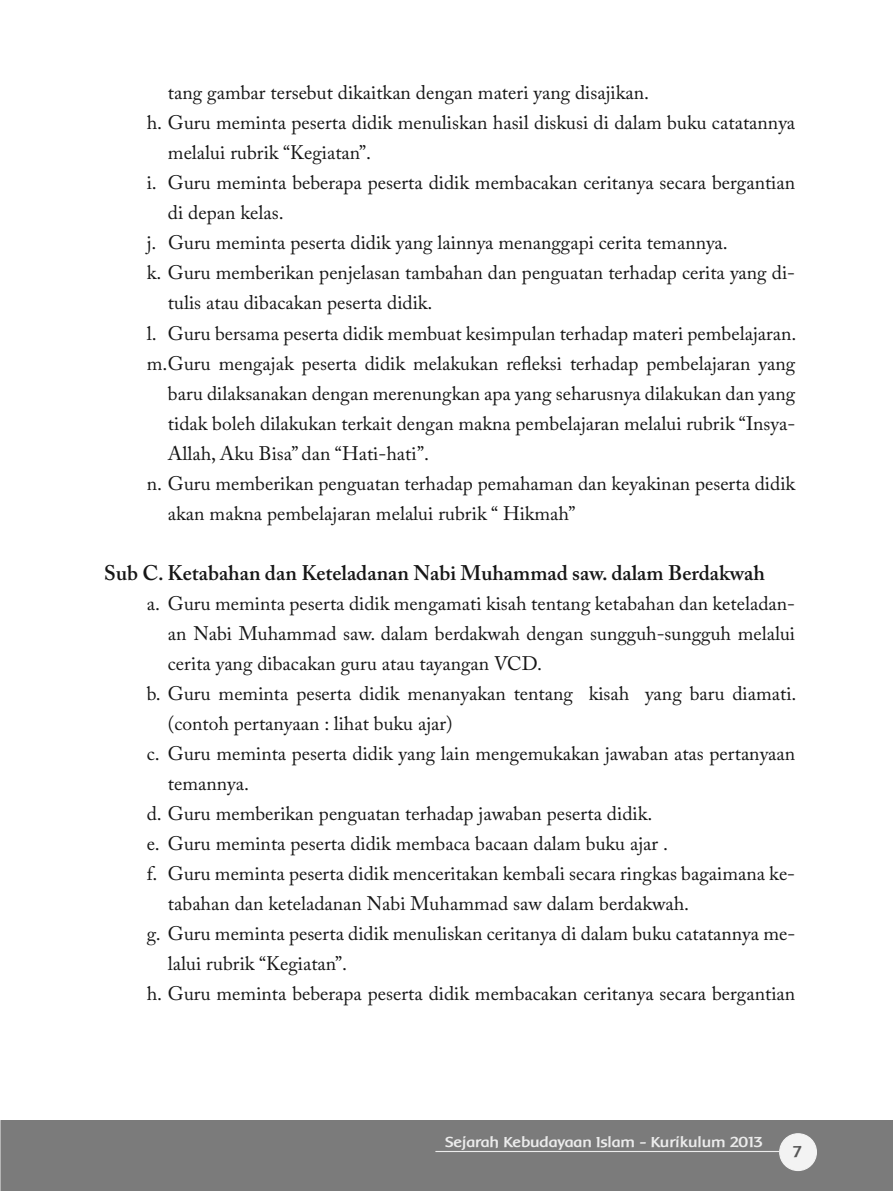
<style>
.page{position:relative;width:893px;height:1191px;background:#fff}
.page>*{position:absolute;margin:0;border:0;box-sizing:border-box;transform-origin:0 0}
.t1{font:600 21px "Adobe Caslon Pro";color:#161616}
.t2{font:19.5px "Adobe Caslon Pro";color:#161616}
.t3{font:700 16.5px "Baar Metanoia";color:#585858}
.t4{font:700 15px "Baar Metanoia";color:#ececec}
</style>
<div class="page">
<svg style="left:0;top:1120px;width:1px;height:71px"></svg>
<div style="left:2px;top:1120px;width:891px;height:71px;background:#7b7b7b"></div>
<div style="left:780px;top:1133px;width:36px;height:37px;background:#f3f3f3;border-radius:50%"></div>
<div style="left:779px;top:1133px;width:38px;height:38px;border:1px solid #f3f3f3;border-radius:50%"></div>
<hr style="left:435px;top:1151px;width:345px;height:1px;background:#ececec">
<p class="t2" style="left:168px;top:85px;width:483px">tang gambar tersebut dikaitkan dengan materi yang disajikan.</p>
<p class="t2" style="left:147px;top:115px;width:650px">h. Guru meminta peserta didik menuliskan hasil diskusi di dalam buku catatannya</p>
<p class="t2" style="left:168px;top:145px;width:205px">melalui rubrik “Kegiatan”.</p>
<p class="t2" style="left:147px;top:175px;width:650px">i. Guru meminta beberapa peserta didik membacakan ceritanya secara bergantian</p>
<p class="t2" style="left:168px;top:205px;width:117px">di depan kelas.</p>
<p class="t2" style="left:147px;top:235px;width:583px">j. Guru meminta peserta didik yang lainnya menanggapi cerita temannya.</p>
<p class="t2" style="left:147px;top:265px;width:650px">k. Guru memberikan penjelasan tambahan dan penguatan terhadap cerita yang di-</p>
<p class="t2" style="left:168px;top:295px;width:266px">tulis atau dibacakan peserta didik.</p>
<p class="t2" style="left:147px;top:325px;width:651px">l. Guru bersama peserta didik membuat kesimpulan terhadap materi pembelajaran.</p>
<p class="t2" style="left:147px;top:355px;width:650px">m. Guru mengajak peserta didik melakukan refleksi terhadap pembelajaran yang</p>
<p class="t2" style="left:168px;top:385px;width:629px">baru dilaksanakan dengan merenungkan apa yang seharusnya dilakukan dan yang</p>
<p class="t2" style="left:168px;top:415px;width:629px">tidak boleh dilakukan terkait dengan makna pembelajaran melalui rubrik “Insya-</p>
<p class="t2" style="left:168px;top:445px;width:263px">Allah, Aku Bisa” dan “Hati-hati”.</p>
<p class="t2" style="left:147px;top:475px;width:650px">n. Guru memberikan penguatan terhadap pemahaman dan keyakinan peserta didik</p>
<p class="t2" style="left:168px;top:505px;width:409px">akan makna pembelajaran melalui rubrik “ Hikmah”</p>
<p class="t1" style="left:104px;top:564px;width:662px">Sub C. Ketabahan dan Keteladanan Nabi Muhammad saw. dalam Berdakwah</p>
<p class="t2" style="left:147px;top:595px;width:650px">a. Guru meminta peserta didik mengamati kisah tentang ketabahan dan keteladan-</p>
<p class="t2" style="left:168px;top:625px;width:629px">an Nabi Muhammad saw. dalam berdakwah dengan sungguh-sungguh melalui</p>
<p class="t2" style="left:168px;top:655px;width:376px">cerita yang dibacakan guru atau tayangan VCD.</p>
<p class="t2" style="left:147px;top:685px;width:651px">b. Guru meminta peserta didik menanyakan tentang kisah yang baru diamati.</p>
<p class="t2" style="left:168px;top:715px;width:286px">(contoh pertanyaan : lihat buku ajar)</p>
<p class="t2" style="left:147px;top:745px;width:650px">c. Guru meminta peserta didik yang lain mengemukakan jawaban atas pertanyaan</p>
<p class="t2" style="left:168px;top:775px;width:83px">temannya.</p>
<p class="t2" style="left:147px;top:805px;width:507px">d. Guru memberikan penguatan terhadap jawaban peserta didik.</p>
<p class="t2" style="left:147px;top:835px;width:523px">e. Guru meminta peserta didik membaca bacaan dalam buku ajar .</p>
<p class="t2" style="left:147px;top:865px;width:650px">f. Guru meminta peserta didik menceritakan kembali secara ringkas bagaimana ke-</p>
<p class="t2" style="left:168px;top:895px;width:523px">tabahan dan keteladanan Nabi Muhammad saw dalam berdakwah.</p>
<p class="t2" style="left:147px;top:925px;width:650px">g. Guru meminta peserta didik menuliskan ceritanya di dalam buku catatannya me-</p>
<p class="t2" style="left:168px;top:955px;width:181px">lalui rubrik “Kegiatan”.</p>
<p class="t2" style="left:147px;top:985px;width:650px">h. Guru meminta beberapa peserta didik membacakan ceritanya secara bergantian</p>
<p class="t4" style="left:445px;top:1134px;width:319px">Sejarah Kebudayaan Islam - Kurikulum 2013</p>
<p class="t3" style="left:793px;top:1143px;width:10px">7</p>
</div>
